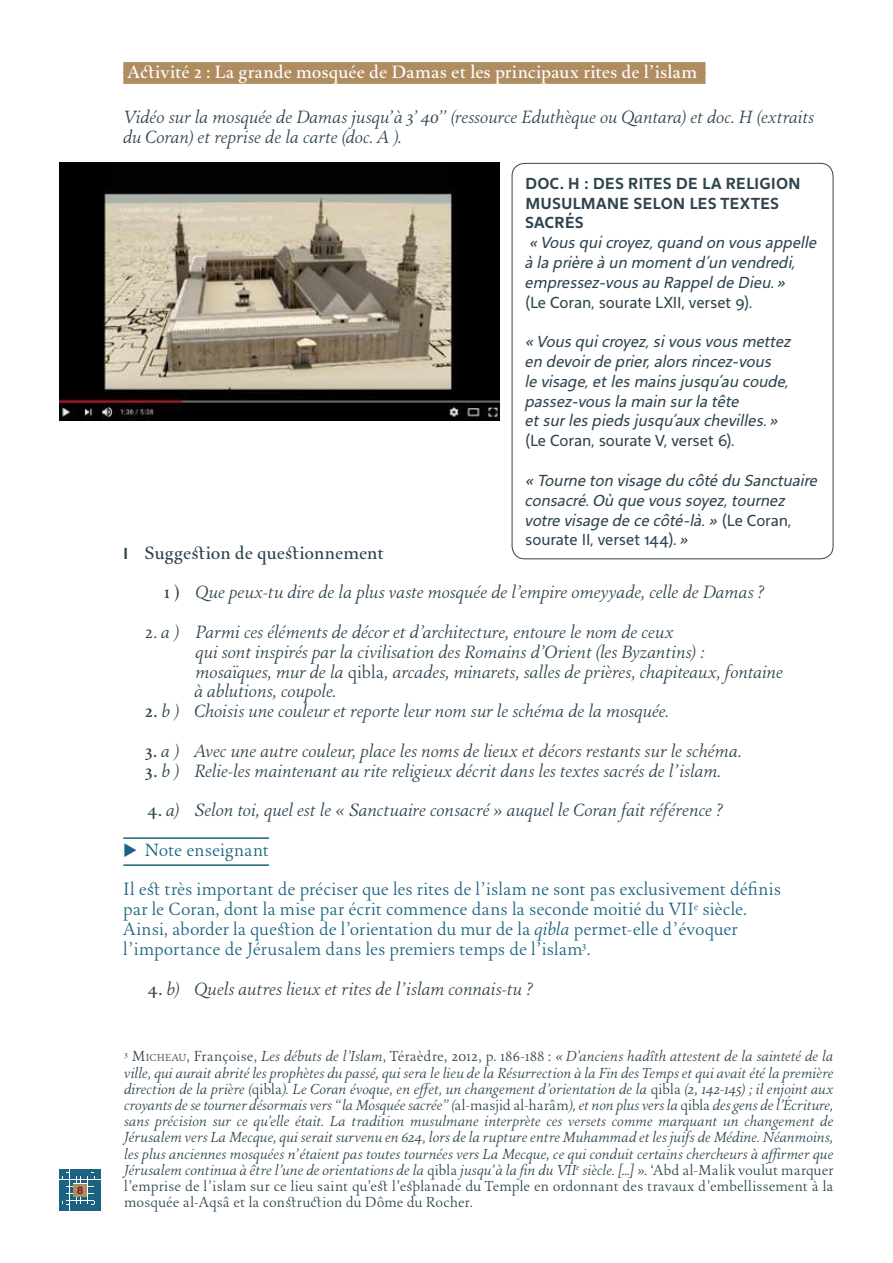
<style>
.page{position:relative;width:893px;height:1263px;background:#fff}
.page>*{position:absolute;margin:0;border:0;box-sizing:border-box;transform-origin:0 0}
.t1{font:italic 16.5px/19.8px "Mondara Rom Delta";letter-spacing:-.005em;color:#2f444f}
.t2{font:italic 16.5px/19.8px "Mondara Lineal Delta";letter-spacing:-.005em;color:#2f444f}
.t3{font:16.5px/19.8px "Mondara Romain Delta";letter-spacing:-.005em;color:#1b6380}
.t4{font:500 16.5px "Mondara Romain Delta";color:#fff}
.t5{font:16.5px "Mondara Lineal Delta";letter-spacing:-.005em;color:#2f444f}
.t6{font:700 16.5px/19.8px "Mondara Lineal Delta";color:#2f444f}
.t7{font:500 16.5px "Mondara Romain Delta";letter-spacing:-.005em;color:#2f444f}
.t8{font:italic 13.5px/16.2px "Mondara Rom Delta";letter-spacing:.005em;color:#2f444f;text-align:justify}
.t9{font:13.5px/16.2px "Mondara Romain Delta";letter-spacing:.005em;color:#2f444f}
.t10{font:700 10.95px "Mondara Lineal Delta";color:#7e112b}
.s1{font-size:12px;color:#b08d61}
.s2{font-style:normal}
.s3{font-family:"Mondara Lineal Delta";font-weight:700}
.s4{font-family:"Mondara Romain Delta";font-weight:500;font-style:normal}
.s5{font-family:"Mondara Romain Delta";font-style:normal}
.s6{font-family:"Mondara Rom Delta";font-style:italic}
.s7{font-family:"Mondara Romain Delta";font-style:normal;font-size:9.45px}
</style>
<div class="page">
<svg style="left:60px;top:1169px;width:41px;height:42px"></svg>
<div style="left:74px;top:1184px;width:13px;height:12px;background:#b08d61"></div>
<div style="left:123px;top:62px;width:582px;height:12px;background:#b08d61"></div>
<div style="left:123px;top:72px;width:582px;height:12px;background:#b08d61"></div>
<hr style="left:123px;top:837px;width:146px;height:2px;background:#1b6380">
<hr style="left:123px;top:864px;width:146px;height:2px;background:#1b6380">
<img style="left:60px;top:162px;width:440px;height:258px">
<div style="left:512px;top:163px;width:321px;height:396px;border:1px solid #2f444f;border-radius:13px"></div>
<p class="t10" style="left:77px;top:1184px;width:8px">8</p>
<p class="t4" style="left:127px;top:60px;width:580px">Activité 2 : La grande mosquée de Damas et les principaux rites de l’islam<span class="s1">n</span></p>
<p class="t1" style="left:123px;top:108px;width:692px">Vidéo sur la mosquée de Damas jusqu’à 3’ 40’’ (ressource Eduthèque ou Qantara) et doc. H (extraits du Coran) et reprise de la carte (doc. A ).</p>
<p class="t6" style="left:525px;top:173px;width:277px">DOC. H : DES RITES DE LA RELIGION<br>MUSULMANE SELON LES TEXTES<br>SACRÉS</p>
<p class="t2" style="left:525px;top:233px;width:293px">« Vous qui croyez, quand on vous appelle à la prière à un moment d’un vendredi, empressez-vous au Rappel de Dieu. »</p>
<p class="t5" style="left:525px;top:292px;width:228px">(Le Coran, sourate LXII, verset 9).</p>
<p class="t2" style="left:525px;top:332px;width:268px">« Vous qui croyez, si vous vous mettez en devoir de prier, alors rincez-vous<br>le visage, et les mains jusqu’au coude, passez-vous la main sur la tête<br>et sur les pieds jusqu’aux chevilles. »</p>
<p class="t5" style="left:525px;top:431px;width:210px">(Le Coran, sourate V, verset 6).</p>
<p class="t2" style="left:525px;top:470px;width:294px">« Tourne ton visage du côté du Sanctuaire consacré. Où que vous soyez, tournez votre visage de ce côté-là. » <span class="s2">(Le Coran, sourate II, verset 144).</span> »</p>
<p class="t7" style="left:123px;top:541px;width:262px"><span class="s3">I</span> Suggestion de questionnement</p>
<p class="t1" style="left:164px;top:583px;width:601px"><span class="s4">1 )</span> Que peux-tu dire de la plus vaste mosquée de l’empire omeyyade, celle de Damas ?</p>
<p class="t1" style="left:194px;top:622px;width:590px;text-indent:-50px"><span class="s5">2.</span> a ) Parmi ces éléments de décor et d’architecture, entoure le nom de ceux<br>qui sont inspirés par la civilisation des Romains d’Orient (les Byzantins) : mosaïques, mur de la <span class="s5">qibla</span>, arcades, minarets, salles de prières, chapiteaux, fontaine à ablutions, coupole.</p>
<p class="t1" style="left:145px;top:702px;width:526px"><span class="s4">2.</span> b ) Choisis une couleur et reporte leur nom sur le schéma de la mosquée.</p>
<p class="t1" style="left:145px;top:741px;width:599px"><span class="s4">3.</span> a ) Avec une autre couleur, place les noms de lieux et décors restants sur le schéma.</p>
<p class="t1" style="left:145px;top:761px;width:578px"><span class="s4">3.</span> b ) Relie-les maintenant au rite religieux décrit dans les textes sacrés de l’islam.</p>
<p class="t1" style="left:148px;top:801px;width:576px"><span class="s4">4.</span> a) Selon toi, quel est le « Sanctuaire consacré » auquel le Coran fait référence ?</p>
<p class="t3" style="left:123px;top:840px;width:147px">◆ Note enseignant</p>
<p class="t3" style="left:123px;top:880px;width:659px">Il est très important de préciser que les rites de l’islam ne sont pas exclusivement définis par le Coran, dont la mise par écrit commence dans la seconde moitié du VII<sup>e</sup> siècle.<br>Ainsi, aborder la question de l’orientation du mur de la <span class="s6">qibla</span> permet-elle d’évoquer l’importance de Jérusalem dans les premiers temps de l’islam<sup>3</sup>.</p>
<p class="t1" style="left:148px;top:979px;width:386px"><span class="s4">4.</span> b) Quels autres lieux et rites de l’islam connais-tu ?</p>
<p class="t8" style="left:124px;top:1048px;width:711px"><sup>3</sup> <span class="s5">M</span><span class="s7">ICHEAU</span><span class="s5">,</span> <span class="s5">Françoise,</span> Les débuts de l’Islam<span class="s5">, Téraèdre, 2012, p. 186-188 :</span> « D’anciens hadîth attestent de la sainteté de la ville, qui aurait abrité les prophètes du passé, qui sera le lieu de la Résurrection à la Fin des Temps et qui avait été la première direction de la prière (<span class="s5">qibla</span>). Le Coran évoque, en effet, un changement d’orientation de la <span class="s5">qibla</span> (2, 142-145) ; il enjoint aux croyants de se tourner désormais vers “la Mosquée sacrée” (<span class="s5">al-masjid al-harâm</span>), et non plus vers la <span class="s5">qibla</span> des gens de l’Écriture, sans précision sur ce qu’elle était. La tradition musulmane interprète ces versets comme marquant un changement de Jérusalem vers La Mecque, qui serait survenu en 624, lors de la rupture entre Muhammad et les juifs de Médine. Néanmoins, les plus anciennes mosquées n’étaient pas toutes tournées vers La Mecque, ce qui conduit certains chercheurs à affirmer que Jérusalem continua à être l’une de orientations de la <span class="s5">qibla</span> jusqu’à la fin du VII<sup>e</sup> siècle. […] »<span class="s5">. ‘Abd al-Malik voulut marquer</span></p>
<p class="t9" style="left:124px;top:1178px;width:711px">l’emprise de l’islam sur ce lieu saint qu’est l’esplanade du Temple en ordonnant des travaux d’embellissement à la mosquée al-Aqsâ et la construction du Dôme du Rocher.</p>
</div>
